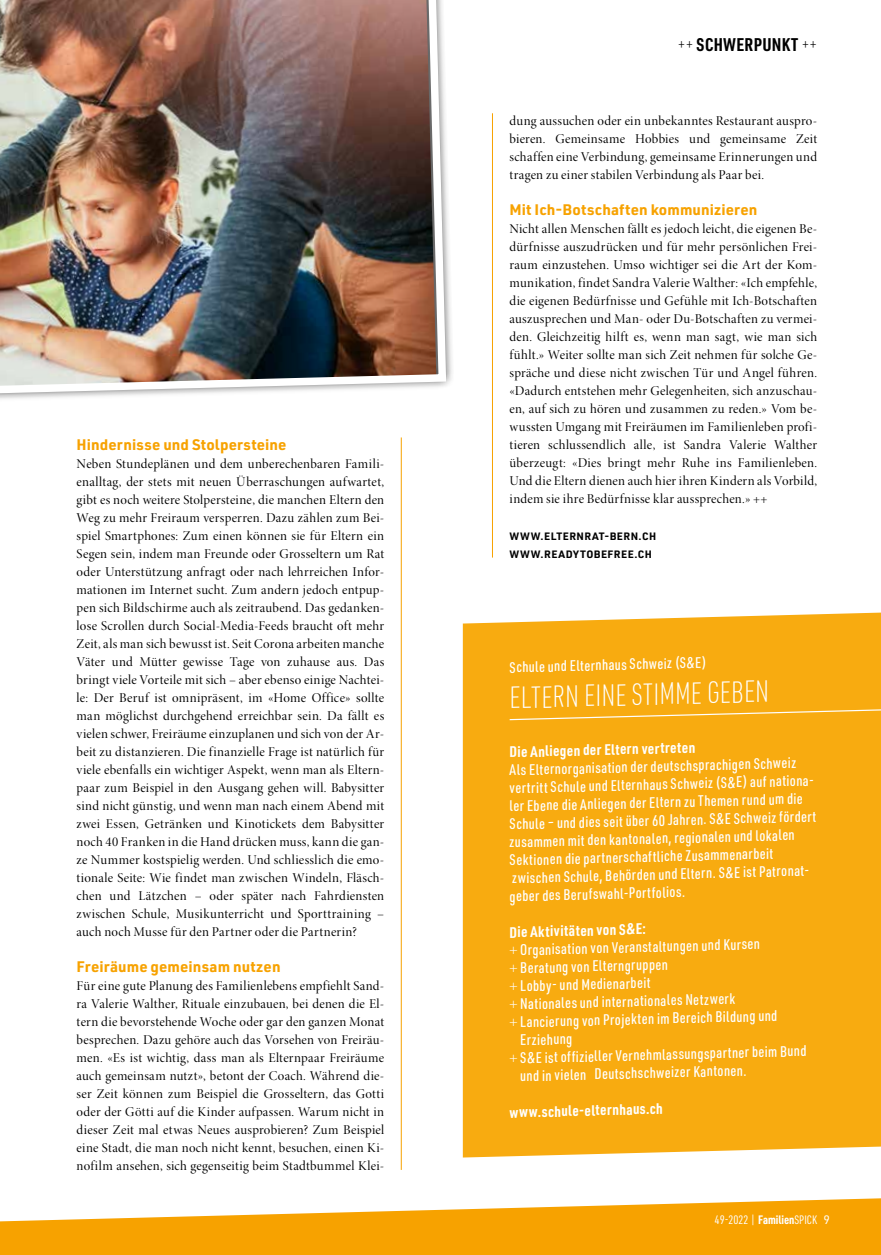
<style>
.page{position:relative;width:881px;height:1255px;background:#fff}
.page>*{position:absolute;margin:0;border:0;box-sizing:border-box;transform-origin:0 0}
.t1{font:200 30px "URWDIN Cond";color:#fff}
.t2{font:700 18px "URWDIN Cond";letter-spacing:.02em;color:#000}
.t3{font:500 15px/18px "URWDIN Cond";color:#fff}
.t4{font:700 15px "URWDIN";letter-spacing:.01em;color:#f7a200}
.t5{font:700 15px "URWDIN Cond";color:#fff}
.t6{font:13.5px/18px "Minion Pro Disp";letter-spacing:.02em;color:#000;text-align:justify}
.t7{font:12px "URWDIN Cond";color:#fff}
.t8{font:700 10.5px/18px "URWDIN";letter-spacing:.05em;color:#000}
.s1{font-weight:200}
.s2{font-family:"URWDIN";font-weight:200}
.s3{font-weight:700}
.s4{font-family:"URWDIN"}
</style>
<div class="page">
<img style="left:0;top:0;width:450px;height:399px">
<div style="left:462px;top:612px;width:418px;height:545px;background:#f8ab10"></div>
<svg style="left:508px;top:708px;width:372px;height:13px;background:#f8b226"></svg>
<hr style="left:401px;top:437px;width:1px;height:732px;background:#f7a200">
<hr style="left:492px;top:113px;width:1px;height:444px;background:#f7a200">
<svg style="left:0;top:1198px;width:880px;height:56px;fill:#f7a200"></svg>
<p class="t4" style="left:77px;top:434px;width:211px">Hindernisse und Stolpersteine</p>
<p class="t6" style="left:77px;top:454px;width:309px">Neben Stundeplänen und dem unberechenbaren Famili&shy;enalltag, der stets mit neuen Überraschungen aufwartet, gibt es noch weitere Stolpersteine, die manchen Eltern den Weg zu mehr Freiraum versperren. Dazu zählen zum Bei&shy;spiel Smartphones: Zum einen können sie für Eltern ein Segen sein, indem man Freunde oder Grosseltern um Rat oder Unterstützung anfragt oder nach lehrreichen Infor&shy;mationen im Internet sucht. Zum andern jedoch entpup&shy;pen sich Bildschirme auch als zeitraubend. Das gedanken&shy;lose Scrollen durch Social-Media-Feeds braucht oft mehr Zeit, als man sich bewusst ist. Seit Corona arbeiten manche Väter und Mütter gewisse Tage von zuhause aus. Das bringt viele Vorteile mit sich – aber ebenso einige Nachtei&shy;le: Der Beruf ist omnipräsent, im «Home Office» sollte man möglichst durchgehend erreichbar sein. Da fällt es vielen schwer, Freiräume einzuplanen und sich von der Ar&shy;beit zu distanzieren. Die finanzielle Frage ist natürlich für viele ebenfalls ein wichtiger Aspekt, wenn man als Eltern&shy;paar zum Beispiel in den Ausgang gehen will. Babysitter sind nicht günstig, und wenn man nach einem Abend mit zwei Essen, Getränken und Kinotickets dem Babysitter noch 40 Franken in die Hand drücken muss, kann die gan&shy;ze Nummer kostspielig werden. Und schliesslich die emo&shy;tionale Seite: Wie findet man zwischen Windeln, Fläsch&shy;chen und Lätzchen – oder später nach Fahrdiensten zwischen Schule, Musikunterricht und Sporttraining – auch noch Musse für den Partner oder die Partnerin?</p>
<p class="t4" style="left:77px;top:956px;width:205px">Freiräume gemeinsam nutzen</p>
<p class="t6" style="left:77px;top:976px;width:309px">Für eine gute Planung des Familienlebens empfiehlt Sand&shy;ra Valerie Walther, Rituale einzubauen, bei denen die El&shy;tern die bevorstehende Woche oder gar den ganzen Monat besprechen. Dazu gehöre auch das Vorsehen von Freiräu&shy;men. «Es ist wichtig, dass man als Elternpaar Freiräume auch gemeinsam nutzt», betont der Coach. Während die&shy;ser Zeit können zum Beispiel die Grosseltern, das Gotti oder der Götti auf die Kinder aufpassen. Warum nicht in dieser Zeit mal etwas Neues ausprobieren? Zum Beispiel eine Stadt, die man noch nicht kennt, besuchen, einen Ki&shy;nofilm ansehen, sich gegenseitig beim Stadtbummel Klei-</p>
<h2 class="t2" style="left:677px;top:32px;width:141px"><span class="s1">++</span> SCHWERPUNKT <span class="s1">++</span></h2>
<p class="t6" style="left:509px;top:112px;width:309px">dung aussuchen oder ein unbekanntes Restaurant auspro&shy;bieren. Gemeinsame Hobbies und gemeinsame Zeit schaffen eine Verbindung, gemeinsame Erinnerungen und tragen zu einer stabilen Verbindung als Paar bei.</p>
<p class="t4" style="left:509px;top:200px;width:249px">Mit Ich-Botschaften kommunizieren</p>
<p class="t6" style="left:509px;top:220px;width:309px">Nicht allen Menschen fällt es jedoch leicht, die eigenen Be&shy;dürfnisse auszudrücken und für mehr persönlichen Frei&shy;raum einzustehen. Umso wichtiger sei die Art der Kom&shy;munikation, findet Sandra Valerie Walther: «Ich empfehle, die eigenen Bedürfnisse und Gefühle mit Ich-Botschaften auszusprechen und Man- oder Du-Botschaften zu vermei&shy;den. Gleichzeitig hilft es, wenn man sagt, wie man sich fühlt.» Weiter sollte man sich Zeit nehmen für solche Ge&shy;spräche und diese nicht zwischen Tür und Angel führen. «Dadurch entstehen mehr Gelegenheiten, sich anzuschau&shy;en, auf sich zu hören und zusammen zu reden.» Vom be&shy;wussten Umgang mit Freiräumen im Familienleben profi&shy;tieren schlussendlich alle, ist Sandra Valerie Walther überzeugt: «Dies bringt mehr Ruhe ins Familienleben.<br>Und die Eltern dienen auch hier ihren Kindern als Vorbild, indem sie ihre Bedürfnisse klar aussprechen.» ++</p>
<p class="t8" style="left:509px;top:526px;width:148px">WWW.ELTERNRAT-BERN.CH<br>WWW.READYTOBEFREE.CH</p>
<p class="t3" style="left:509px;top:658px;width:198px;rotate:-2deg">Schule und Elternhaus Schweiz (S&amp;E)</p>
<h1 class="t1" style="left:509px;top:677px;width:261px;rotate:-1deg">ELTERN EINE STIMME GEBEN</h1>
<p class="t5" style="left:509px;top:742px;width:187px;rotate:-2deg">Die Anliegen der Eltern vertreten</p>
<p class="t3" style="left:504px;top:762px;width:312px;rotate:-2deg">Als Elternorganisation der deutschsprachigen Schweiz vertritt Schule und Elternhaus Schweiz (S&amp;E) auf nationa&shy;ler Ebene die Anliegen der Eltern zu Themen rund um die Schule – und dies seit über 60 Jahren. S&amp;E Schweiz fördert zusammen mit den kantonalen, regionalen und lokalen Sektionen die partnerschaftliche Zusammenarbeit zwischen Schule, Behörden und Eltern. S&amp;E ist Patronat&shy;geber des Berufswahl-Portfolios.</p>
<p class="t5" style="left:509px;top:922px;width:138px;rotate:-2deg">Die Aktivitäten von S&amp;E:</p>
<p class="t3" style="left:509px;top:941px;width:252px;rotate:-2deg"><span class="s2">+</span> Organisation von Veranstaltungen und Kursen</p>
<p class="t3" style="left:509px;top:959px;width:160px;rotate:-2deg"><span class="s2">+</span> Beratung von Elterngruppen</p>
<p class="t3" style="left:509px;top:977px;width:142px;rotate:-2deg"><span class="s2">+</span> Lobby- und Medienarbeit</p>
<p class="t3" style="left:509px;top:995px;width:227px;rotate:-2deg"><span class="s2">+</span> Nationales und internationales Netzwerk</p>
<p class="t3" style="left:509px;top:1013px;width:269px;rotate:-2deg"><span class="s2">+</span> Lancierung von Projekten im Bereich Bildung und</p>
<p class="t3" style="left:519px;top:1030px;width:54px;rotate:-2deg">Erziehung</p>
<p class="t3" style="left:519px;top:1049px;width:288px;text-indent:-10px;rotate:-2deg"><span class="s2">+</span> S&amp;E ist offizieller Vernehmlassungspartner beim Bund und in vielen Deutschschweizer Kantonen.</p>
<p class="t5" style="left:509px;top:1102px;width:155px;rotate:-2deg">www.schule-elternhaus.ch</p>
<p class="t7" style="left:714px;top:1211px;width:117px">49-2022 | <span class="s3">Familien</span>SPICK <span class="s4">9</span></p>
</div>
